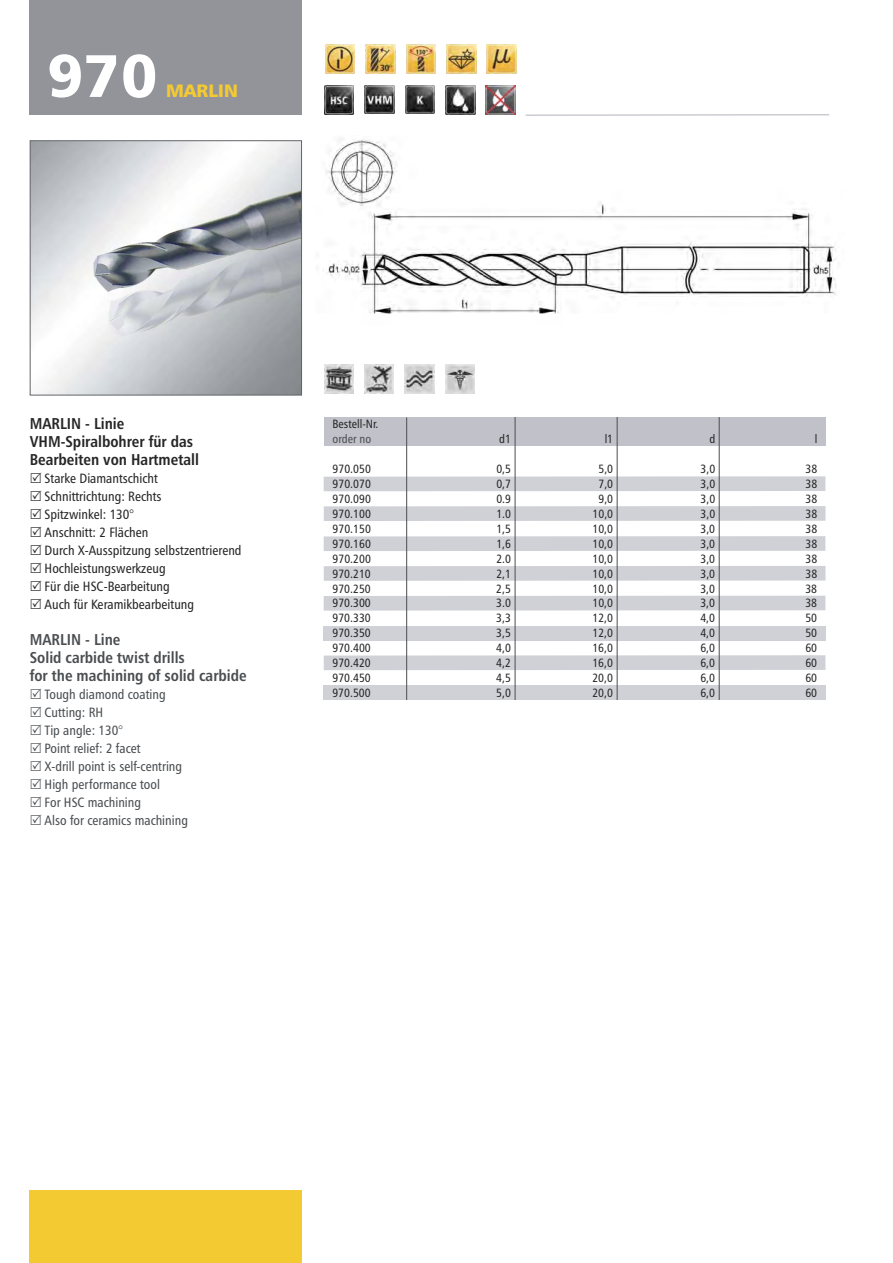
<style>
.page{position:relative;width:893px;height:1263px;background:#fff}
.page>*{position:absolute;margin:0;border:0;box-sizing:border-box;transform-origin:0 0}
.t1{font:60px "Humanist 777 BT Black B";color:#fff}
.t2{font:18px "Humanist 777 BT Black B";color:#f3ca32}
.t3{font:15.75px/18px "Humanist 777 BT Bold Condensed B";color:#4a4e51}
.t4{font:15.75px/18px "Humanist 777 BT Bold Condensed B";color:#272627}
.t5{font:13.5px/18px "Humanist 777 BT Roman Condensed B";color:#272627}
.t6{font:13.5px/18px "Humanist 777 BT Roman Condensed B";color:#4a4e51}
.t7{font:12px "Humanist 777 BT Roman Condensed B";color:#272627}
.t8{font:12px "Humanist 777 BT Roman Condensed B";color:#4a4e51}
</style>
<div class="page">
<div style="left:323px;top:685px;width:503px;height:15px;background:#d0d1d6"></div>
<div style="left:324px;top:655px;width:501px;height:15px;background:#d0d1d6"></div>
<div style="left:30px;top:1191px;width:272px;height:72px;background:#f3ca32"></div>
<div style="left:30px;top:0;width:272px;height:115px;background:#92949a"></div>
<img style="left:32px;top:142px;width:268px;height:251px">
<div style="left:30px;top:140px;width:272px;height:255px;border:1px solid #626469"></div>
<img style="left:325px;top:45px;width:30px;height:29px">
<svg style="left:395px;top:45px;width:1px;height:29px"></svg>
<img style="left:366px;top:45px;width:29px;height:29px">
<img style="left:406px;top:45px;width:30px;height:29px">
<svg style="left:476px;top:45px;width:1px;height:29px"></svg>
<img style="left:446px;top:45px;width:30px;height:29px">
<img style="left:323px;top:139px;width:513px;height:175px">
<svg style="left:516px;top:45px;width:1px;height:29px"></svg>
<img style="left:487px;top:45px;width:29px;height:29px">
<div style="left:364px;top:364px;width:32px;height:32px;background:linear-gradient(to right,#fff,#fff)"></div>
<img style="left:364px;top:364px;width:30px;height:29px">
<svg style="left:405px;top:364px;width:30px;height:30px"></svg>
<img style="left:405px;top:364px;width:29px;height:29px">
<div style="left:445px;top:364px;width:32px;height:32px;background:linear-gradient(to right,#fff,#fff)"></div>
<img style="left:445px;top:364px;width:30px;height:29px">
<div style="left:324px;top:364px;width:32px;height:32px;background:linear-gradient(to right,#fff,#fff)"></div>
<img style="left:324px;top:364px;width:30px;height:29px">
<div style="left:324px;top:85px;width:32px;height:32px;background:linear-gradient(to right,#fff,#fff)"></div>
<img style="left:324px;top:85px;width:30px;height:29px">
<svg style="left:394px;top:85px;width:1px;height:29px"></svg>
<img style="left:365px;top:85px;width:29px;height:29px">
<img style="left:405px;top:85px;width:30px;height:29px">
<svg style="left:446px;top:85px;width:30px;height:30px"></svg>
<img style="left:446px;top:85px;width:29px;height:29px">
<svg style="left:486px;top:85px;width:30px;height:30px"></svg>
<img style="left:486px;top:85px;width:29px;height:29px">
<div style="left:323px;top:626px;width:503px;height:14px;background:#d0d1d6"></div>
<div style="left:324px;top:596px;width:501px;height:15px;background:#d0d1d6"></div>
<div style="left:324px;top:536px;width:501px;height:15px;background:#d0d1d6"></div>
<div style="left:324px;top:566px;width:501px;height:15px;background:#d0d1d6"></div>
<div style="left:324px;top:476px;width:501px;height:15px;background:#d0d1d6"></div>
<div style="left:324px;top:506px;width:501px;height:15px;background:#d0d1d6"></div>
<div style="left:324px;top:417px;width:501px;height:29px;background:#c1c2c9"></div>
<hr style="left:406px;top:417px;width:1px;height:283px;background:#4a4e51">
<hr style="left:719px;top:417px;width:1px;height:283px;background:#4a4e51">
<hr style="left:617px;top:417px;width:1px;height:283px;background:#4a4e51">
<hr style="left:515px;top:417px;width:1px;height:283px;background:#4a4e51">
<hr style="left:526px;top:114px;width:303px;height:2px;background:#b1b3bb">
<h1 class="t1" style="left:47px;top:55px;width:112px">970</h1>
<h2 class="t2" style="left:166px;top:84px;width:73px">MARLIN</h2>
<h3 class="t4" style="left:30px;top:416px;width:171px">MARLIN - Linie<br>VHM-Spiralbohrer für das<br>Bearbeiten von Hartmetall</h3>
<p class="t5" style="left:45px;top:470px;width:198px">Starke Diamantschicht<br>Schnittrichtung: Rechts<br>Spitzwinkel: 130°<br>Anschnitt: 2 Flächen<br>Durch X-Ausspitzung selbstzentrierend<br>Hochleistungswerkzeug<br>Für die HSC-Bearbeitung<br>Auch für Keramikbearbeitung</p>
<h3 class="t3" style="left:30px;top:632px;width:219px">MARLIN - Line<br>Solid carbide twist drills<br>for the machining of solid carbide</h3>
<p class="t6" style="left:45px;top:686px;width:145px">Tough diamond coating<br>Cutting: RH<br>Tip angle: 130°<br>Point relief: 2 facet<br>X-drill point is self-centring<br>High performance tool<br>For HSC machining<br>Also for ceramics machining</p>
<p class="t7" style="left:333px;top:419px;width:47px">Bestell-Nr.</p>
<p class="t8" style="left:333px;top:434px;width:40px">order no</p>
<p class="t7" style="left:499px;top:434px;width:13px">d1</p>
<p class="t7" style="left:605px;top:434px;width:10px">l1</p>
<p class="t7" style="left:709px;top:434px;width:7px">d</p>
<p class="t7" style="left:815px;top:434px;width:4px">l</p>
<p class="t7" style="left:333px;top:464px;width:40px">970.050</p>
<p class="t7" style="left:496px;top:464px;width:16px">0,5</p>
<p class="t7" style="left:598px;top:464px;width:16px">5,0</p>
<p class="t7" style="left:700px;top:464px;width:16px">3,0</p>
<p class="t7" style="left:805px;top:464px;width:13px">38</p>
<p class="t7" style="left:333px;top:479px;width:40px">970.070</p>
<p class="t7" style="left:496px;top:479px;width:16px">0,7</p>
<p class="t7" style="left:598px;top:479px;width:16px">7,0</p>
<p class="t7" style="left:700px;top:479px;width:16px">3,0</p>
<p class="t7" style="left:805px;top:479px;width:13px">38</p>
<p class="t7" style="left:333px;top:494px;width:40px">970.090</p>
<p class="t7" style="left:496px;top:494px;width:16px">0.9</p>
<p class="t7" style="left:598px;top:494px;width:16px">9,0</p>
<p class="t7" style="left:700px;top:494px;width:16px">3,0</p>
<p class="t7" style="left:805px;top:494px;width:13px">38</p>
<p class="t7" style="left:333px;top:509px;width:40px">970.100</p>
<p class="t7" style="left:496px;top:509px;width:16px">1.0</p>
<p class="t7" style="left:592px;top:509px;width:22px">10,0</p>
<p class="t7" style="left:700px;top:509px;width:16px">3,0</p>
<p class="t7" style="left:805px;top:509px;width:13px">38</p>
<p class="t7" style="left:333px;top:524px;width:40px">970.150</p>
<p class="t7" style="left:496px;top:524px;width:16px">1,5</p>
<p class="t7" style="left:592px;top:524px;width:22px">10,0</p>
<p class="t7" style="left:700px;top:524px;width:16px">3,0</p>
<p class="t7" style="left:805px;top:524px;width:13px">38</p>
<p class="t7" style="left:333px;top:539px;width:40px">970.160</p>
<p class="t7" style="left:496px;top:539px;width:16px">1,6</p>
<p class="t7" style="left:592px;top:539px;width:22px">10,0</p>
<p class="t7" style="left:700px;top:539px;width:16px">3,0</p>
<p class="t7" style="left:805px;top:539px;width:13px">38</p>
<p class="t7" style="left:333px;top:554px;width:40px">970.200</p>
<p class="t7" style="left:496px;top:554px;width:16px">2.0</p>
<p class="t7" style="left:592px;top:554px;width:22px">10,0</p>
<p class="t7" style="left:700px;top:554px;width:16px">3,0</p>
<p class="t7" style="left:805px;top:554px;width:13px">38</p>
<p class="t7" style="left:332px;top:569px;width:40px">970.210</p>
<p class="t7" style="left:496px;top:569px;width:16px">2,1</p>
<p class="t7" style="left:592px;top:569px;width:22px">10,0</p>
<p class="t7" style="left:700px;top:569px;width:16px">3,0</p>
<p class="t7" style="left:805px;top:569px;width:13px">38</p>
<p class="t7" style="left:332px;top:584px;width:40px">970.250</p>
<p class="t7" style="left:496px;top:584px;width:16px">2,5</p>
<p class="t7" style="left:592px;top:584px;width:22px">10,0</p>
<p class="t7" style="left:700px;top:584px;width:16px">3,0</p>
<p class="t7" style="left:805px;top:584px;width:13px">38</p>
<p class="t7" style="left:332px;top:598px;width:40px">970.300</p>
<p class="t7" style="left:496px;top:598px;width:16px">3.0</p>
<p class="t7" style="left:592px;top:598px;width:22px">10,0</p>
<p class="t7" style="left:700px;top:598px;width:16px">3,0</p>
<p class="t7" style="left:805px;top:598px;width:13px">38</p>
<p class="t7" style="left:332px;top:613px;width:40px">970.330</p>
<p class="t7" style="left:496px;top:613px;width:16px">3,3</p>
<p class="t7" style="left:592px;top:613px;width:22px">12,0</p>
<p class="t7" style="left:700px;top:613px;width:16px">4,0</p>
<p class="t7" style="left:805px;top:613px;width:13px">50</p>
<p class="t7" style="left:332px;top:628px;width:40px">970.350</p>
<p class="t7" style="left:496px;top:628px;width:16px">3,5</p>
<p class="t7" style="left:592px;top:628px;width:22px">12,0</p>
<p class="t7" style="left:700px;top:628px;width:16px">4,0</p>
<p class="t7" style="left:805px;top:628px;width:13px">50</p>
<p class="t7" style="left:332px;top:643px;width:40px">970.400</p>
<p class="t7" style="left:496px;top:643px;width:16px">4,0</p>
<p class="t7" style="left:592px;top:643px;width:22px">16,0</p>
<p class="t7" style="left:700px;top:643px;width:16px">6,0</p>
<p class="t7" style="left:805px;top:643px;width:13px">60</p>
<p class="t7" style="left:332px;top:658px;width:40px">970.420</p>
<p class="t7" style="left:496px;top:658px;width:16px">4,2</p>
<p class="t7" style="left:592px;top:658px;width:22px">16,0</p>
<p class="t7" style="left:700px;top:658px;width:16px">6,0</p>
<p class="t7" style="left:805px;top:658px;width:13px">60</p>
<p class="t7" style="left:332px;top:673px;width:40px">970.450</p>
<p class="t7" style="left:496px;top:673px;width:16px">4,5</p>
<p class="t7" style="left:592px;top:673px;width:22px">20,0</p>
<p class="t7" style="left:700px;top:673px;width:16px">6,0</p>
<p class="t7" style="left:805px;top:673px;width:13px">60</p>
<p class="t7" style="left:332px;top:688px;width:40px">970.500</p>
<p class="t7" style="left:496px;top:688px;width:16px">5,0</p>
<p class="t7" style="left:592px;top:688px;width:22px">20,0</p>
<p class="t7" style="left:700px;top:688px;width:16px">6,0</p>
<p class="t7" style="left:805px;top:688px;width:13px">60</p>
</div>
